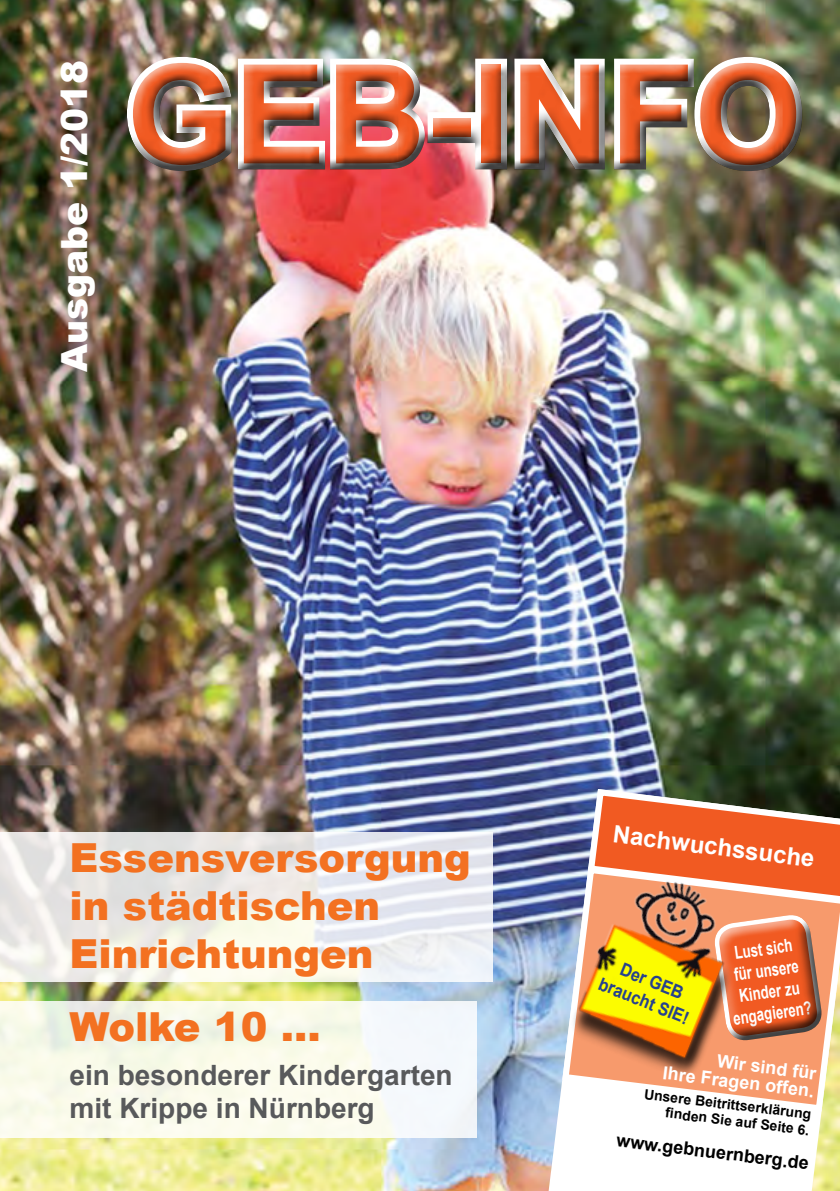
<style>
.page{position:relative;width:840px;height:1191px;background:#fff}
.page>*{position:absolute;margin:0;border:0;box-sizing:border-box;transform-origin:0 0}
.t1{font:700 138px "Arial";color:#f15a22}
.t2{font:900 40px/48px "Arial";color:#f37121}
.t3{font:900 36px "Arial";color:#fff}
.t4{font:700 28px/33.6px "Arial";color:#58595b}
.t5{font:700 24px "Arial";color:#fff}
.t6{font:700 18px/21.6px "Arial";color:#fff;text-align:center;scale:.74 1}
.t7{font:700 18px/18px "Arial";color:#fff;text-align:right}
.t8{font:700 18px "Arial";color:#000}
.t9{font:700 18px/21.6px "Arial";color:#25408f;text-align:center;scale:.9 1}
.t10{font:700 14px/16px "Arial";color:#000;text-align:right}
</style>
<div class="page">
<img style="left:0;top:0;width:839px;height:1191px">
<svg style="left:0;top:1001px;width:477px;height:136px;fill:#f8faec"></svg>
<div style="left:112px;top:42px;width:692px;height:137px;background:#fff;opacity:.75"></div>
<div style="left:124px;top:48px;width:692px;height:138px;background:#000;opacity:.75"></div>
<svg style="left:548px;top:789px;width:291px;height:402px"></svg>
<svg style="left:558px;top:1046px;width:281px;height:68px"></svg>
<svg style="left:584px;top:785px;width:255px;height:261px"></svg>
<img style="left:557px;top:850px;width:235px;height:254px">
<svg style="left:0;top:832px;width:492px;height:150px"></svg>
<p class="t3" style="left:48px;top:372px;width:314px;rotate:-90deg">Ausgabe 1/2018</p>
<h1 class="t1" style="left:126px;top:23px;width:676px">GEB-INFO</h1>
<p class="t2" style="left:69px;top:832px;width:402px">Essensversorgung in städtischen<br>Einrichtungen</p>
<p class="t2" style="left:69px;top:1001px;width:252px">Wolke 10 ...</p>
<p class="t4" style="left:69px;top:1059px;width:384px">ein besonderer Kindergarten mit Krippe in Nürnberg</p>
<p class="t5" style="left:614px;top:818px;width:204px;rotate:7deg">Nachwuchssuche</p>
<p class="t9" style="left:611px;top:953px;width:108px;rotate:22deg">Der GEB braucht SIE!</p>
<p class="t6" style="left:722px;top:944px;width:109px;rotate:-8deg">Lust sich für unsere<br>Kinder zu engagieren?</p>
<p class="t7" style="left:666px;top:1046px;width:154px;rotate:7deg">Wir sind für<br>Ihre Fragen offen.</p>
<p class="t10" style="left:645px;top:1086px;width:170px;rotate:7deg">Unsere Beitrittserklärung fi nden Sie auf Seite 6.</p>
<p class="t8" style="left:617px;top:1127px;width:195px;rotate:7deg">www.gebnuernberg.de</p>
</div>
